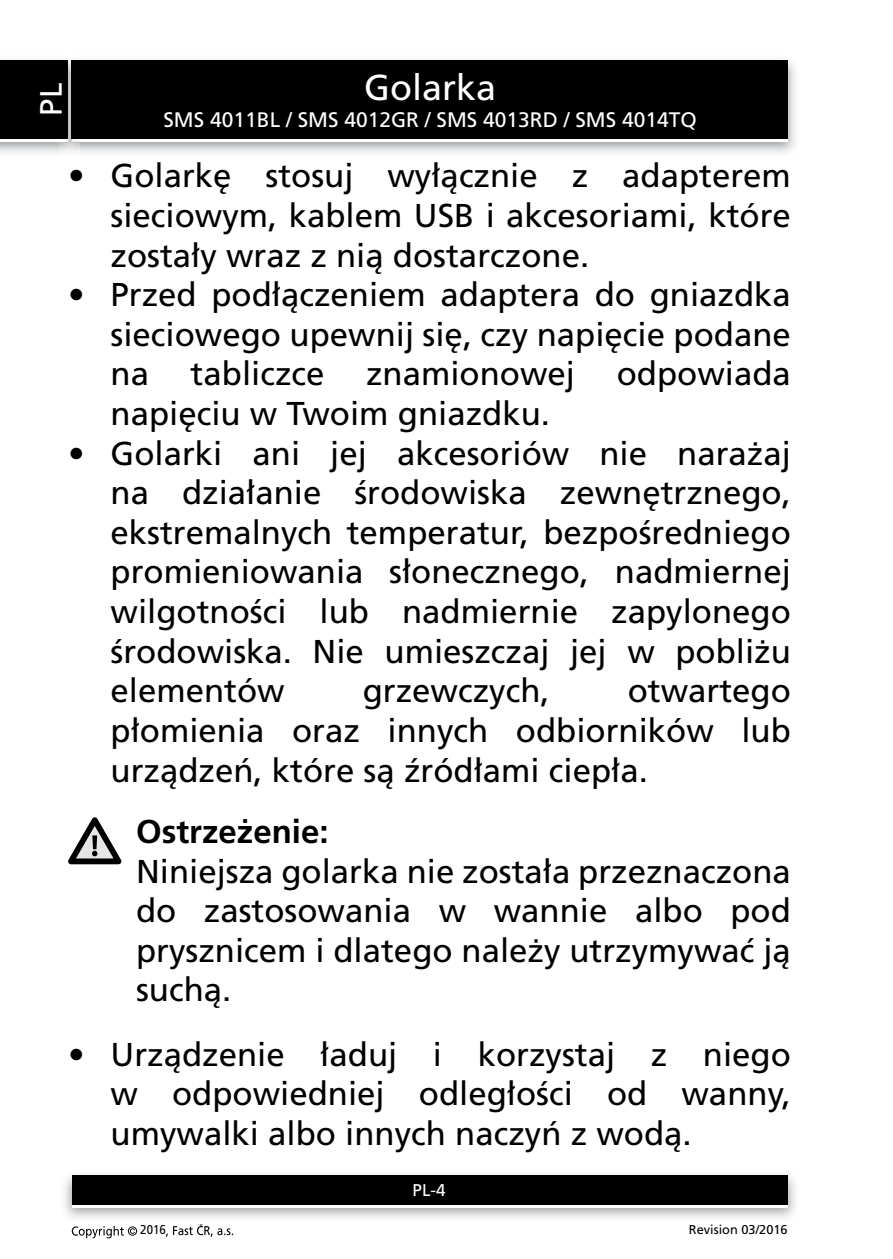
<style>
.page{position:relative;width:893px;height:1259px;background:#fff}
.page>*{position:absolute;margin:0;border:0;box-sizing:border-box;transform-origin:0 0}
.t1{font:36px "Frutiger CE";color:#fff}
.t2{font:33px/39.6px "Frutiger CE";color:#000;text-align:justify}
.t3{font:700 33px "Frutiger CE";color:#000}
.t4{font:30.9px "Frutiger CE";color:#fff}
.t5{font:21px "Frutiger CE";color:#fff}
.t6{font:17.1px "Frutiger CE";color:#fff}
.t7{font:12.9px "Frutiger CE";color:#000}
.t8{font:12.9px "Frutiger CE";color:#000;scale:.9 1}
</style>
<div class="page">
<img style="left:0;top:60px;width:796px;height:93px">
<div style="left:72px;top:63px;width:715px;height:78px;background:#fff"></div>
<div style="left:72px;top:60px;width:715px;height:79px;background:#000"></div>
<img style="left:64px;top:1174px;width:732px;height:45px">
<div style="left:72px;top:1178px;width:715px;height:30px;background:#fff"></div>
<div style="left:72px;top:1175px;width:715px;height:30px;background:#000"></div>
<img style="left:60px;top:60px;width:19px;height:93px">
<img style="left:72px;top:139px;width:7px;height:2px">
<svg style="left:72px;top:60px;width:7px;height:3px"></svg>
<img style="left:72px;top:63px;width:7px;height:76px">
<div style="left:0;top:63px;width:67px;height:78px;background:#fff"></div>
<div style="left:0;top:60px;width:67px;height:79px;background:#000"></div>
<svg style="left:72px;top:1226px;width:65px;height:12px"></svg>
<svg style="left:166px;top:1224px;width:67px;height:12px"></svg>
<svg style="left:68px;top:817px;width:53px;height:47px"></svg>
<p class="t4" style="left:35px;top:116px;width:34px;rotate:-90deg">PL</p>
<p class="t1" style="left:364px;top:69px;width:134px">Golarka</p>
<p class="t5" style="left:163px;top:109px;width:535px">SMS 4011BL / SMS 4012GR / SMS 4013RD / SMS 4014TQ</p>
<p class="t2" style="left:111px;top:157px;width:682px;text-indent:-43px">• Golarkę stosuj wyłącznie z adapterem sieciowym, kablem USB i akcesoriami, które zostały wraz z nią dostarczone.</p>
<p class="t2" style="left:111px;top:276px;width:682px;text-indent:-43px">• Przed podłączeniem adaptera do gniazdka sieciowego upewnij się, czy napięcie podane na</p>
<p class="t2" style="left:191px;top:355px;width:135px">tabliczce</p>
<p class="t2" style="left:366px;top:355px;width:211px">znamionowej</p>
<p class="t2" style="left:617px;top:355px;width:176px">odpowiada</p>
<p class="t2" style="left:111px;top:394px;width:441px">napięciu w Twoim gniazdku.</p>
<p class="t2" style="left:111px;top:434px;width:682px;text-indent:-43px">• Golarki ani jej akcesoriów nie narażaj na działanie środowiska zewnętrznego, ekstremalnych temperatur, bezpośredniego promieniowania słonecznego, nadmiernej wilgotności lub nadmiernie zapylonego środowiska. Nie umieszczaj jej w pobliżu elementów</p>
<p class="t2" style="left:363px;top:672px;width:188px">grzewczych,</p>
<p class="t2" style="left:111px;top:672px;width:682px;text-indent:517px">otwartego płomienia oraz innych odbiorników lub urządzeń, które są źródłami ciepła.</p>
<p class="t3" style="left:136px;top:814px;width:194px">Ostrzeżenie:</p>
<p class="t2" style="left:136px;top:852px;width:656px">Niniejsza golarka nie została przeznaczona do zastosowania w wannie albo pod prysznicem i dlatego należy utrzymywać ją suchą.</p>
<p class="t2" style="left:111px;top:1035px;width:682px;text-indent:-43px">• Urządzenie ładuj i korzystaj z niego w odpowiedniej odległości od wanny, umywalki albo innych naczyń z wodą.</p>
<p class="t6" style="left:413px;top:1181px;width:35px">PL-4</p>
<p class="t8" style="left:140px;top:1223px;width:30px">2016</p>
<p class="t7" style="left:689px;top:1222px;width:100px">Revision 03/2016</p>
</div>
